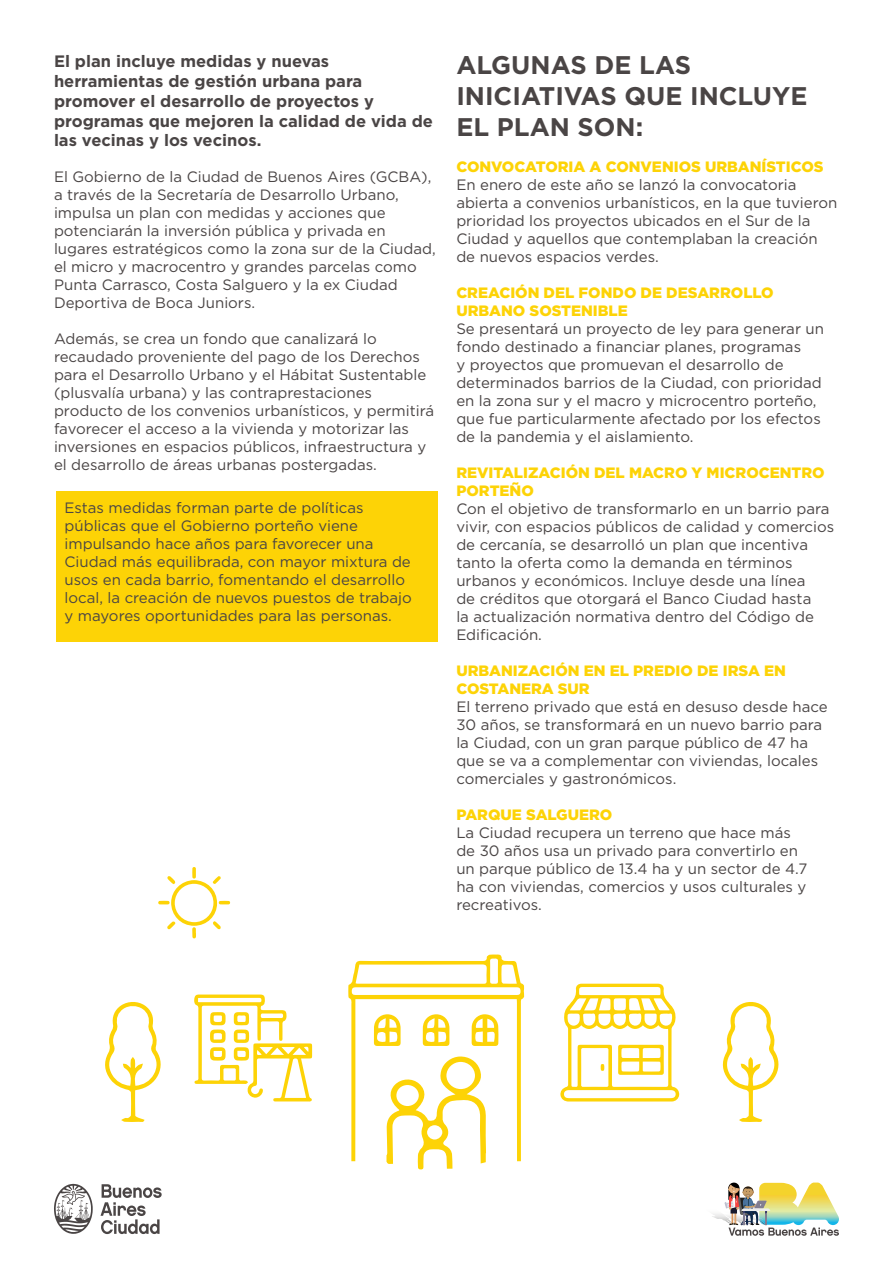
<style>
.page{position:relative;width:893px;height:1263px;background:#fff}
.page>*{position:absolute;margin:0;border:0;box-sizing:border-box;transform-origin:0 0}
.t1{font:700 25.5px/30.6px "Gotham";color:#4a4545}
.t2{font:700 16.5px/19.8px "Gotham";color:#4a4545}
.t3{font:15px/18px "Gotham";color:#4a4545}
.t4{font:900 15px/18px "Gotham";color:#fdd306}
</style>
<div class="page">
<svg style="left:101px;top:1184px;width:61px;height:50px"></svg>
<svg style="left:54px;top:1184px;width:39px;height:50px"></svg>
<img style="left:712px;top:1214px;width:12px;height:7px">
<img style="left:724px;top:1182px;width:115px;height:54px">
<div style="left:56px;top:491px;width:381px;height:151px;background:#fdd306"></div>
<svg style="left:158px;top:867px;width:72px;height:71px"></svg>
<svg style="left:105px;top:1002px;width:56px;height:120px"></svg>
<svg style="left:722px;top:1002px;width:57px;height:120px"></svg>
<svg style="left:348px;top:954px;width:177px;height:215px"></svg>
<svg style="left:560px;top:984px;width:120px;height:117px"></svg>
<svg style="left:194px;top:994px;width:118px;height:107px"></svg>
<p class="t2" style="left:54px;top:51px;width:381px">El plan incluye medidas y nuevas herramientas de gestión urbana para promover el desarrollo de proyectos y programas que mejoren la calidad de vida de las vecinas y los vecinos.</p>
<p class="t3" style="left:54px;top:168px;width:383px">El Gobierno de la Ciudad de Buenos Aires (GCBA ,( a través de la Secretaría de Desarrollo Urbano, impulsa un plan con medidas y acciones que potenciarán la inversión pública y privada en lugares estratégicos como la zona sur de la Ciudad, el micro y macrocentro y grandes parcelas como Punta Carrasco, Costa Salguero lay ex Ciudad Deportiva de Boca Juniors.</p>
<p class="t3" style="left:54px;top:330px;width:382px">Además, se crea un fondo que canalizará lo recaudado proveniente del pago de los Derechos para el Desarrollo Urbano y el Hábitat Sustentable (plusvalía urbana) y las contraprestaciones producto de los convenios urbanísticos y, permitirá favorecer el acceso laa vivienda y motorizar las inversiones en espacios públicos, infraestructura y el desarrollo de áreas urbanas postergadas.</p>
<p class="t3" style="left:65px;top:498px;width:349px">Estas medidas forman parte de políticas públicas que el Gobierno porteño viene impulsando hace años para favorecer una Ciudad más equilibrada, con mayor mixtura de usos en cada barrio, fomentando el desarrollo local la, creación de nuevos puestos de trabajo y mayores oportunidades para las personas.</p>
<h1 class="t1" style="left:456px;top:50px;width:353px">ALGUNAS DE LAS<br>INICIATIVAS QUE INCLUYE<br>EL PLAN SON:</h1>
<p class="t4" style="left:456px;top:157px;width:369px">CONVOCATORIA A CONVENIOS URBANÍSTICOS</p>
<p class="t3" style="left:456px;top:175px;width:383px">En enero de este año se lanzó la convocatoria abierta a convenios urbanísticos, en la que tuvieron prioridad los proyectos ubicados en el Sur de la Ciudad y aquellos que contemplaban la creación de nuevos espacios verdes.</p>
<p class="t4" style="left:456px;top:283px;width:319px">CREACIÓN DEL FONDO DE DESARROLLO<br>URBANO SOSTENIBLE</p>
<p class="t3" style="left:456px;top:319px;width:369px">Se presentará un proyecto de ley para generar un fondo destinado a financiar planes, programas<br>y proyectos que promuevan el desarrollo de determinados barrios de la Ciudad, con prioridad en la zona sur y el macro y microcentro porteño, que fue particularmente afectado por los efectos de la pandemia y el aislamiento.</p>
<p class="t4" style="left:456px;top:463px;width:370px">REVITALIZACIÓN DEL MACRO Y MICROCENTRO<br>PORTEÑO</p>
<p class="t3" style="left:456px;top:499px;width:379px">Con el objetivo de transformarlo en un barrio para vivir, con espacios públicos de calidad y comercios de cercanía, se desarrolló un plan que incentiva tanto la oferta como la demanda en términos urbanos y económicos. Incluye desde una línea<br>de créditos que otorgará el Banco Ciudad hasta<br>la actualización normativa dentro del Código de Edificación.</p>
<p class="t4" style="left:456px;top:661px;width:331px">URBANIZACIÓN EN EL PREDIO DE IRSA EN<br>COSTANERA SUR</p>
<p class="t3" style="left:456px;top:697px;width:373px">El terreno privado que está en desuso desde hace 30 años, se transformará en un nuevo barrio para la Ciudad, con un gran parque público de 47 ha que se va a complementar con viviendas, locales comerciales y gastronómicos.</p>
<p class="t4" style="left:456px;top:805px;width:158px">PARQUE SALGUERO</p>
<p class="t3" style="left:456px;top:823px;width:353px">La Ciudad recupera un terreno que hace más de 30 años usa un privado para convertirlo en un parque público de 13.4 ha y un sector de 4.7 ha con viviendas, comercios y usos culturales y recreativos.</p>
</div>
